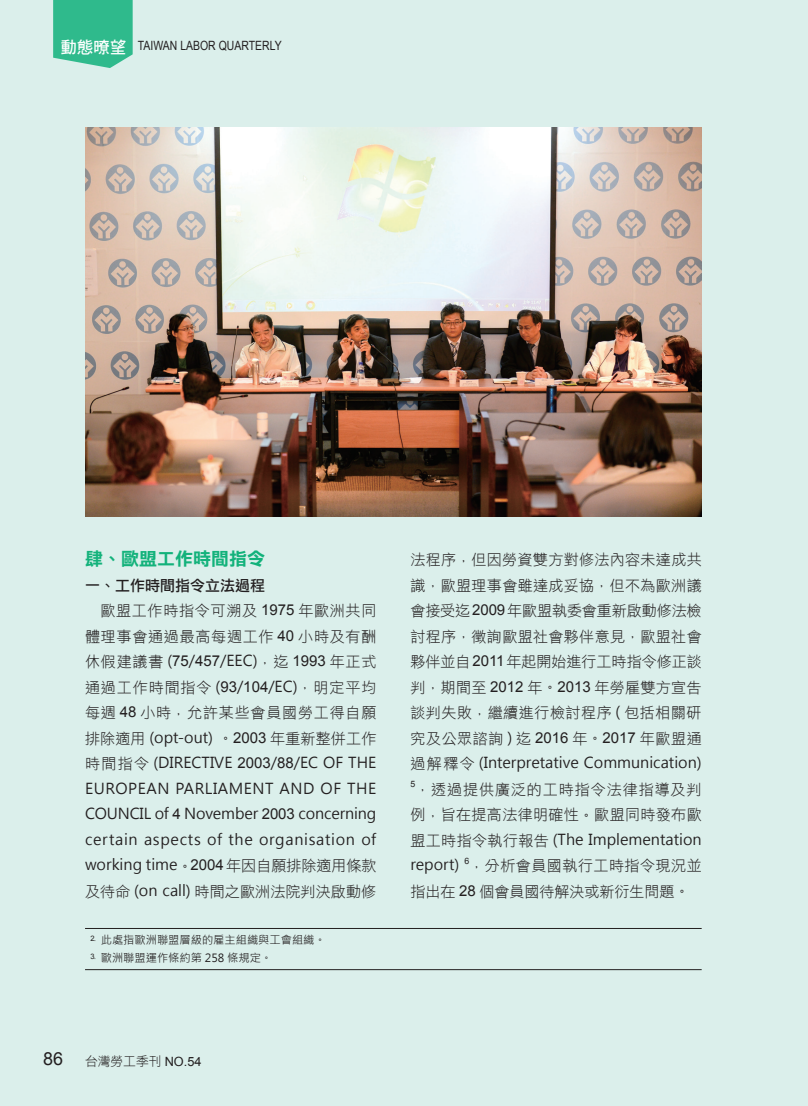
<style>
.page{position:relative;width:808px;height:1106px;background:#dbefeb}
.page>*{position:absolute;margin:0;border:0;box-sizing:border-box;transform-origin:0 0}
.小標{font:18px "DF Li Hei W7 WIN BF";color:#13b27b}
.t1{font:18px "Arial";color:#231f20}
.t2{font:16.5px "DF Hei Bd HK BF";color:#fff}
.內文{font:15px/25.5px "Microsoft Jheng Hei";letter-spacing:.045em;color:#231f20;text-align:justify}
.內文-2{font:15px/25.5px "DF Hei Lt HK BF";letter-spacing:.035em;color:#231f20;text-align:justify}
.內文-3{font:15px/25.5px "DF Hei Lt HK BF";color:#231f20}
.小小標{font:15px "DF Li Hei Md WIN BF";color:#231f20}
.t3{font:12.75px "Arial Narrow";color:#231f20}
.t4{font:12.75px "DF Hei Lt HK BF";color:#231f20}
.備註{font:11.25px "Microsoft Jheng Hei";color:#231f20}
.內文-4{font:8.7px "Arial";color:#231f20}
.s1{font-family:"DF Hei Lt HK BF"}
.s2{font-family:"Arial"}
.s3{font-family:"Microsoft Jheng Hei"}
</style>
<div class="page">
<svg style="left:53px;top:0;width:80px;height:68px;background:#3ebe94"></svg>
<img style="left:85px;top:128px;width:617px;height:389px">
<hr style="left:85px;top:969px;width:617px;height:1px;background:#231f20">
<hr style="left:85px;top:928px;width:617px;height:1px;background:#231f20">
<p class="t2" style="left:60px;top:39px;width:67px">動態暸望</p>
<p class="t3" style="left:138px;top:36px;width:145px">TAIWAN LABOR QUARTERLY</p>
<p class="小標" style="left:85px;top:550px;width:181px">肆、歐盟工作時間指令</p>
<p class="小小標" style="left:85px;top:577px;width:181px">一、工作時間指令立法過程</p>
<p class="內文" style="left:85px;top:597px;width:293px;text-indent:15px"><span class="s1">歐盟工作時指令可溯及</span> <span class="s2">1975</span> <span class="s1">年歐洲共同體理事會通過最高每週工作</span> <span class="s2">40</span> <span class="s1">小時及有酬休假建議書</span> (<span class="s2">75</span>/<span class="s2">457</span>/EEC)，<span class="s1">迄</span> <span class="s2">1993</span> <span class="s1">年正式通過工作時間指令</span> (<span class="s2">93</span>/<span class="s2">104</span>/EC)，<span class="s1">明定平均每週</span> <span class="s2">48</span> <span class="s1">小時</span>，<span class="s1">允許某些會員國勞工得自願排除適用</span> (opt-out) 。<span class="s2">2003</span> <span class="s1">年重新整併工作時間指令</span> (DIRECTIVE <span class="s2">2003</span>/<span class="s2">88</span>/EC OF THE EUROPEAN PARLIAMENT AND OF THE COUNCIL of <span class="s2">4</span> November <span class="s2">2003</span> concerning certain aspects of the organisation of working time。<span class="s2">2004</span> <span class="s1">年因自願排除適用條款及待命</span> (on call) <span class="s1">時間之歐洲法院判決啟動修</span></p>
<p class="備註" style="left:90px;top:932px;width:237px"><sup>2</sup><sup>.</sup> 此處指歐洲聯盟層級的雇主組織與工會組織。</p>
<p class="備註" style="left:90px;top:950px;width:183px"><sup>3</sup><sup>.</sup> 歐洲聯盟運作條約第 258 條規定。</p>
<p class="內文-2" style="left:410px;top:547px;width:293px">法程序<span class="s3">，</span>但因勞資雙方對修法內容未達成共識<span class="s3">，</span>歐盟理事會雖達成妥協<span class="s3">，</span>但不為歐洲議會接受迄<span class="s2">2009</span>年歐盟執委會重新啟動修法檢討程序<span class="s3">，</span>徵詢歐盟社會夥伴意見<span class="s3">，</span>歐盟社會夥伴並自<span class="s2">2011</span>年起開始進行工時指令修正談判<span class="s3">，</span>期間至 <span class="s2">2012</span> 年<span class="s3">。</span><span class="s2">2013</span> 年勞雇雙方宣告談判失敗<span class="s3">，</span>繼續進行檢討程序 <span class="s3">(</span> 包括相關研究及公眾諮詢 <span class="s3">)</span> 迄 <span class="s2">2016</span> 年<span class="s3">。</span><span class="s2">2017</span> 年歐盟通過解釋令 <span class="s3">(Interpretative Communication)</span></p>
<p class="內文-4" style="left:410px;top:778px;width:6px">5</p>
<p class="內文-2" style="left:410px;top:776px;width:293px;text-indent:5px"><span class="s3">，</span>透過提供廣泛的工時指令法律指導及判例<span class="s3">，</span>旨在提高法律明確性<span class="s3">。</span>歐盟同時發布歐盟工時指令執行報告 <span class="s3">(The Implementation report)</span></p>
<p class="內文-4" style="left:464px;top:854px;width:6px">6</p>
<p class="內文-3" style="left:410px;top:853px;width:293px;text-indent:59px"><span class="s3">，</span>分析會員國執行工時指令現況並指出在 <span class="s2">28</span> 個會員國待解決或新衍生問題<span class="s3">。</span></p>
<p class="t1" style="left:43px;top:1046px;width:22px">86</p>
<p class="t4" style="left:85px;top:1054px;width:118px">台灣勞工季刊 <span class="s2">NO.54</span></p>
</div>
